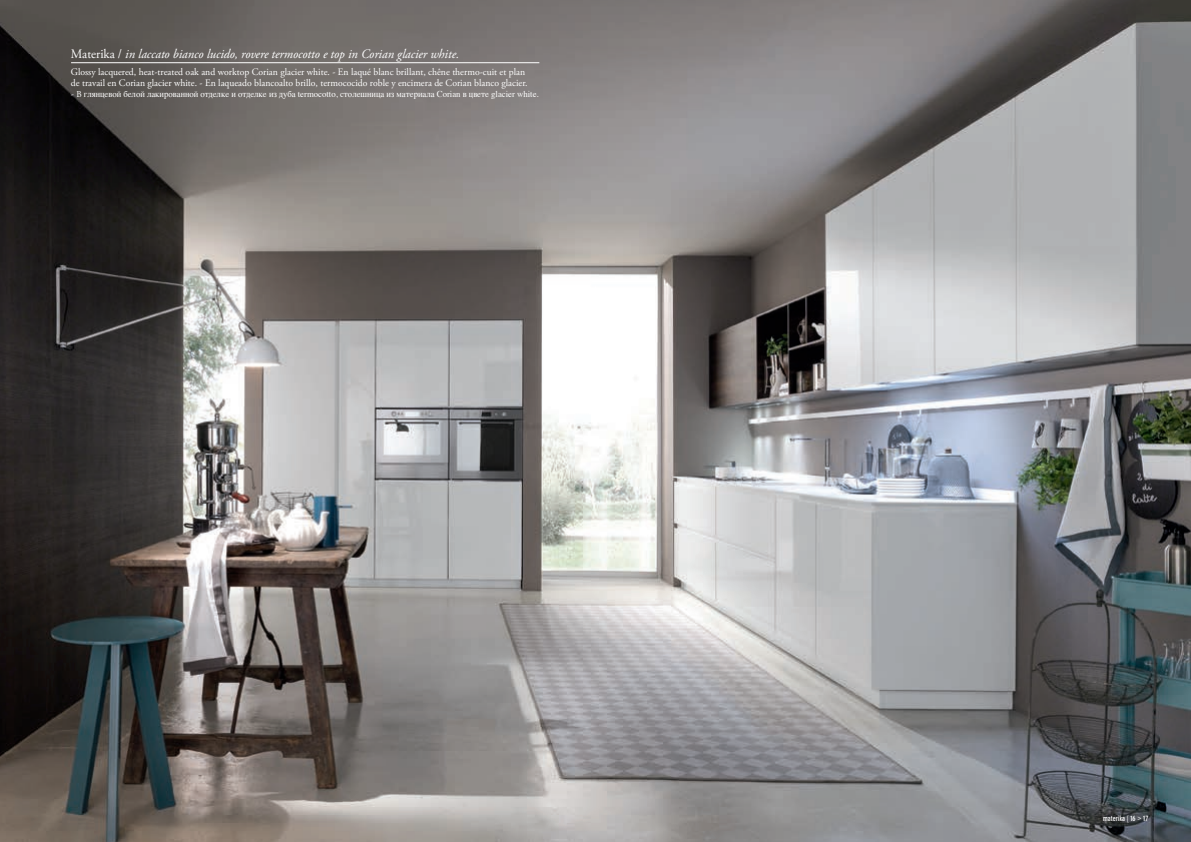
<style>
.page{position:relative;width:1191px;height:842px;background:#fff}
.page>*{position:absolute;margin:0;border:0;box-sizing:border-box;transform-origin:0 0}
.t1{font:italic 13px "Adobe Garamond Pro";color:#fff}
.t2{font:10px/11px "Adobe Garamond Pro";color:#fff}
.t3{font:9px "Times";color:#fff}
.t4{font:700 condensed 7.5px "DIN Neuzeit Grotesk";color:#fff}
.s1{font-style:normal}
.s2{font-family:"Adobe Garamond Pro";font-size:10px}
.s3{font-family:"Adobe Garamond Pro"}
.s4{font-family:"Helvetica Neue";font-weight:300}
.s5{font-size:6.5px}
</style>
<div class="page">
<img style="left:0;top:0;width:1191px;height:842px">
<hr style="left:71px;top:62px;width:468px;height:1px;background:#fff">
<h1 class="t1" style="left:71px;top:46px;width:390px"><span class="s1">Materika /</span> in laccato bianco lucido, rovere termocotto e top in Corian glacier white.</h1>
<p class="t2" style="left:71px;top:67px;width:458px">Glossy lacquered, heat-treated oak and worktop Corian glacier white. - En laqué blanc brillant, chêne thermo-cuit et plan de travail en Corian glacier white. - En laqueado blancoalto brillo, termococido roble y encimera de Corian blanco glacier.</p>
<p class="t3" style="left:71px;top:86px;width:469px"><span class="s2">-</span> <span class="s3">B</span> глянцевой белой лакированной отделке и отделке из дуба termocotto, столешница из материала Corian в цвете glacier white.</p>
<p class="t4" style="left:1103px;top:814px;width:47px">materika <span class="s4">[</span> 16 <span class="s5">&gt;</span> 17</p>
</div>
